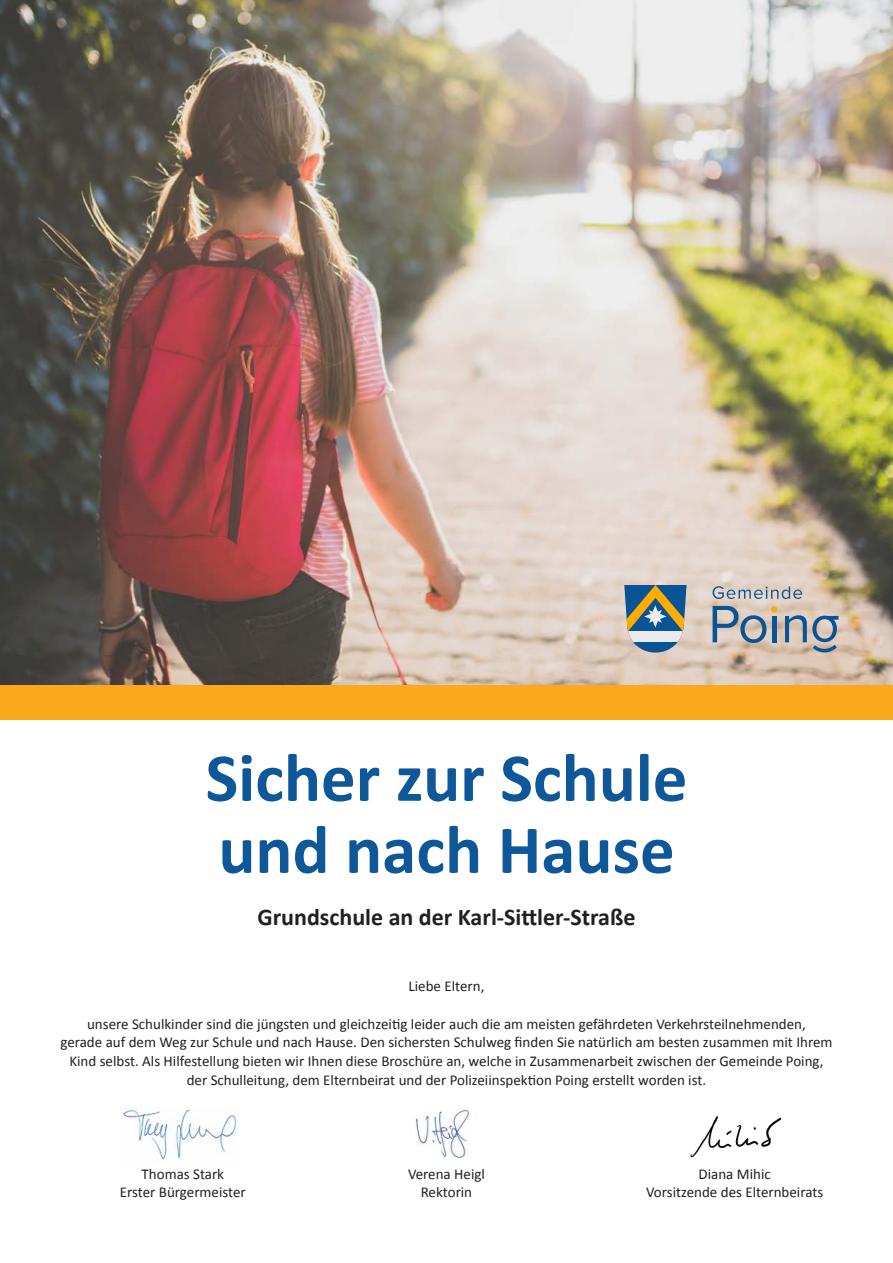
<style>
.page{position:relative;width:893px;height:1263px;background:#fff}
.page>*{position:absolute;margin:0;border:0;box-sizing:border-box;transform-origin:0 0}
.t1{font:700 69px "Calibri";color:#0e5798}
.t2{font:700 24px "Calibri";color:#231f20}
.t3{font:15px/18.8px "Calibri";color:#231f20;text-align:center}
</style>
<div class="page">
<img style="left:0;top:0;width:893px;height:685px">
<div style="left:0;top:685px;width:893px;height:34px;background:#f9a91b"></div>
<svg style="left:785px;top:615px;width:53px;height:43px;background:#a1a6ab"></svg>
<svg style="left:713px;top:606px;width:64px;height:37px;background:#97a3ad"></svg>
<svg style="left:712px;top:586px;width:90px;height:13px"></svg>
<svg style="left:624px;top:585px;width:63px;height:77px;background:#798b89"></svg>
<svg style="left:625px;top:631px;width:62px;height:10px"></svg>
<img style="left:122px;top:1108px;width:114px;height:52px">
<img style="left:415px;top:1110px;width:55px;height:48px">
<img style="left:690px;top:1116px;width:92px;height:42px">
<p class="t1" style="left:206px;top:749px;width:483px">Sicher zur Schule</p>
<p class="t1" style="left:218px;top:821px;width:458px">und nach Hause</p>
<p class="t2" style="left:257px;top:906px;width:380px">Grundschule an der Karl-Sittler-Straße</p>
<p class="t3" style="left:409px;top:978px;width:77px">Liebe Eltern,</p>
<p class="t3" style="left:87px;top:1015px;width:720px">unsere Schulkinder sind die jüngsten und gleichzeitig leider auch die am meisten gefährdeten Verkehrsteilnehmenden,</p>
<p class="t3" style="left:60px;top:1034px;width:773px">gerade auf dem Weg zur Schule und nach Hause. Den sichersten Schulweg finden Sie natürlich am besten zusammen mit Ihrem<br>Kind selbst. Als Hilfestellung bieten wir Ihnen diese Broschüre an, welche in Zusammenarbeit zwischen der Gemeinde Poing,</p>
<p class="t3" style="left:187px;top:1072px;width:521px">der Schulleitung, dem Elternbeirat und der Polizeiinspektion Poing erstellt worden ist.</p>
<p class="t3" style="left:142px;top:1165px;width:84px">Thomas Stark</p>
<p class="t3" style="left:408px;top:1165px;width:78px">Verena Heigl</p>
<p class="t3" style="left:699px;top:1165px;width:74px">Diana Mihic</p>
<p class="t3" style="left:120px;top:1184px;width:127px">Erster Bürgermeister</p>
<p class="t3" style="left:421px;top:1184px;width:53px">Rektorin</p>
<p class="t3" style="left:646px;top:1184px;width:179px">Vorsitzende des Elternbeirats</p>
</div>
